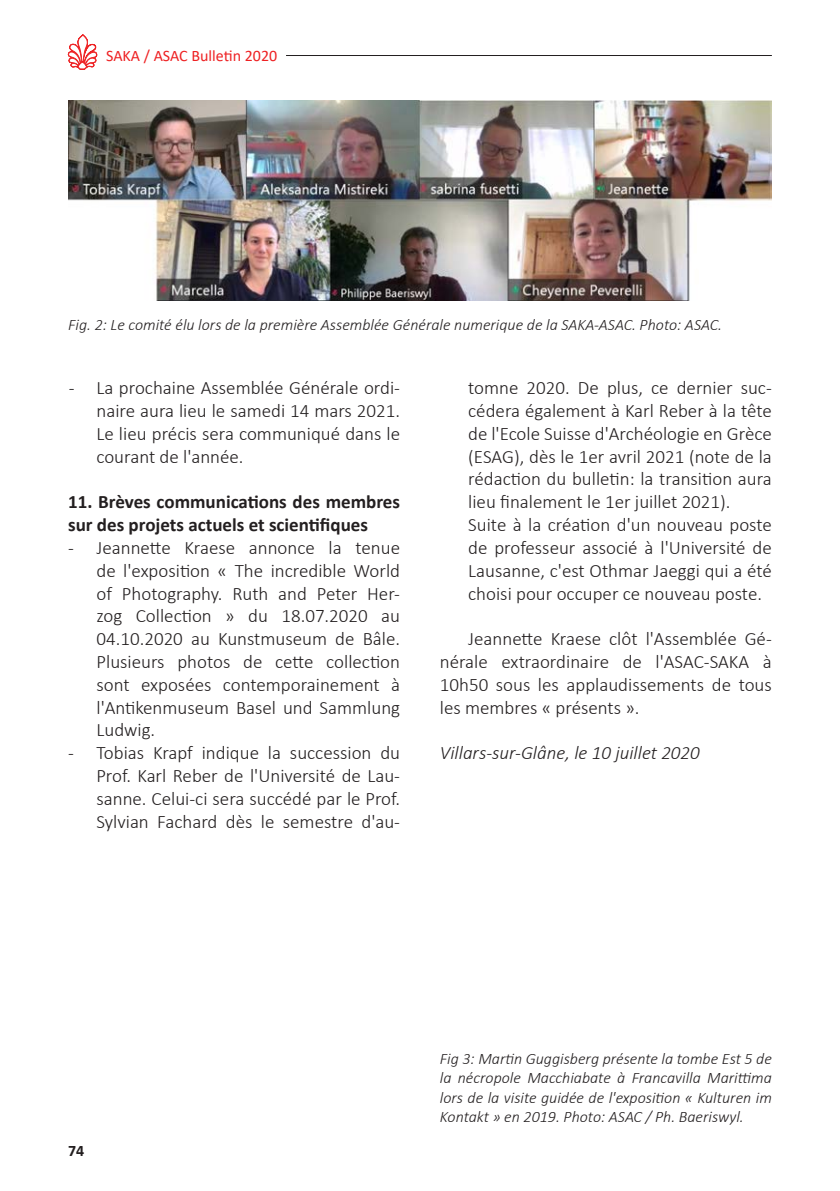
<style>
.page{position:relative;width:840px;height:1191px;background:#fff}
.page>*{position:absolute;margin:0;border:0;box-sizing:border-box;transform-origin:0 0}
.t1{font:300 19px/22.8px "Calibri";color:#231f20;text-align:justify}
.t2{font:700 19px/22.8px "Calibri";color:#231f20}
.t3{font:italic 300 19px "Calibri";color:#231f20}
.t4{font:italic 300 16px/19.2px "Calibri";color:#231f20;text-align:justify}
.t5{font:16px "Calibri";color:#ee2123}
.t6{font:700 16px "Calibri";color:#231f20}
</style>
<div class="page">
<hr style="left:286px;top:55px;width:485px;height:1px;background:#231f20">
<svg style="left:67px;top:34px;width:30px;height:36px"></svg>
<img style="left:68px;top:101px;width:703px;height:199px">
<p class="t5" style="left:106px;top:44px;width:172px">SAKA / ASAC Bulletin 2020</p>
<p class="t4" style="left:68px;top:314px;width:655px">Fig. 2: Le comité élu lors de la première Assemblée Générale numerique de la SAKA-ASAC. Photo: ASAC.</p>
<p class="t1" style="left:96px;top:376px;width:305px;text-indent:-27px">- La prochaine Assemblée Générale ordi&shy;naire aura lieu le samedi 14 mars 2021.<br>Le lieu précis sera communiqué dans le courant de l'année.</p>
<p class="t2" style="left:68px;top:490px;width:333px">11. Brèves communications des membres sur des projets actuels et scientifiques</p>
<p class="t1" style="left:96px;top:536px;width:305px;text-indent:-28px">- Jeannette Kraese annonce la tenue de l'exposition « The incredible World of Photography. Ruth and Peter Her&shy;zog Collection » du 18.07.2020 au 04.10.2020 au Kunstmuseum de Bâle.<br>Plusieurs photos de cette collection sont exposées contemporainement à l'Antikenmuseum Basel und Sammlung Ludwig.</p>
<p class="t1" style="left:96px;top:741px;width:305px;text-indent:-28px">- Tobias Krapf indique la succession du Prof. Karl Reber de l'Université de Lau&shy;sanne. Celui-ci sera succédé par le Prof.<br>Sylvian Fachard dès le semestre d'au-</p>
<p class="t1" style="left:468px;top:376px;width:305px">tomne 2020. De plus, ce dernier suc&shy;cédera également à Karl Reber à la tête de l'Ecole Suisse d'Archéologie en Grèce (ESAG), dès le 1er avril 2021 (note de la rédaction du bulletin: la transition aura lieu finalement le 1er juillet 2021).</p>
<p class="t1" style="left:468px;top:513px;width:305px">Suite à la création d'un nouveau poste de professeur associé à l'Université de Lausanne, c'est Othmar Jaeggi qui a été choisi pour occuper ce nouveau poste.</p>
<p class="t1" style="left:439px;top:627px;width:333px;text-indent:28px">Jeannette Kraese clôt l'Assemblée Gé&shy;nérale extraordinaire de l'ASAC-SAKA à 10h50 sous les applaudissements de tous les membres « présents ».</p>
<p class="t3" style="left:439px;top:741px;width:261px">Villars-sur-Glâne, le 10 juillet 2020</p>
<p class="t6" style="left:68px;top:1139px;width:18px">74</p>
<p class="t4" style="left:439px;top:1049px;width:333px">Fig 3: Martin Guggisberg présente la tombe Est 5 de la nécropole Macchiabate à Francavilla Marittima lors de la visite guidée de l'exposition « Kulturen im Kontakt » en 2019. Photo: ASAC / Ph. Baeriswyl.</p>
</div>
